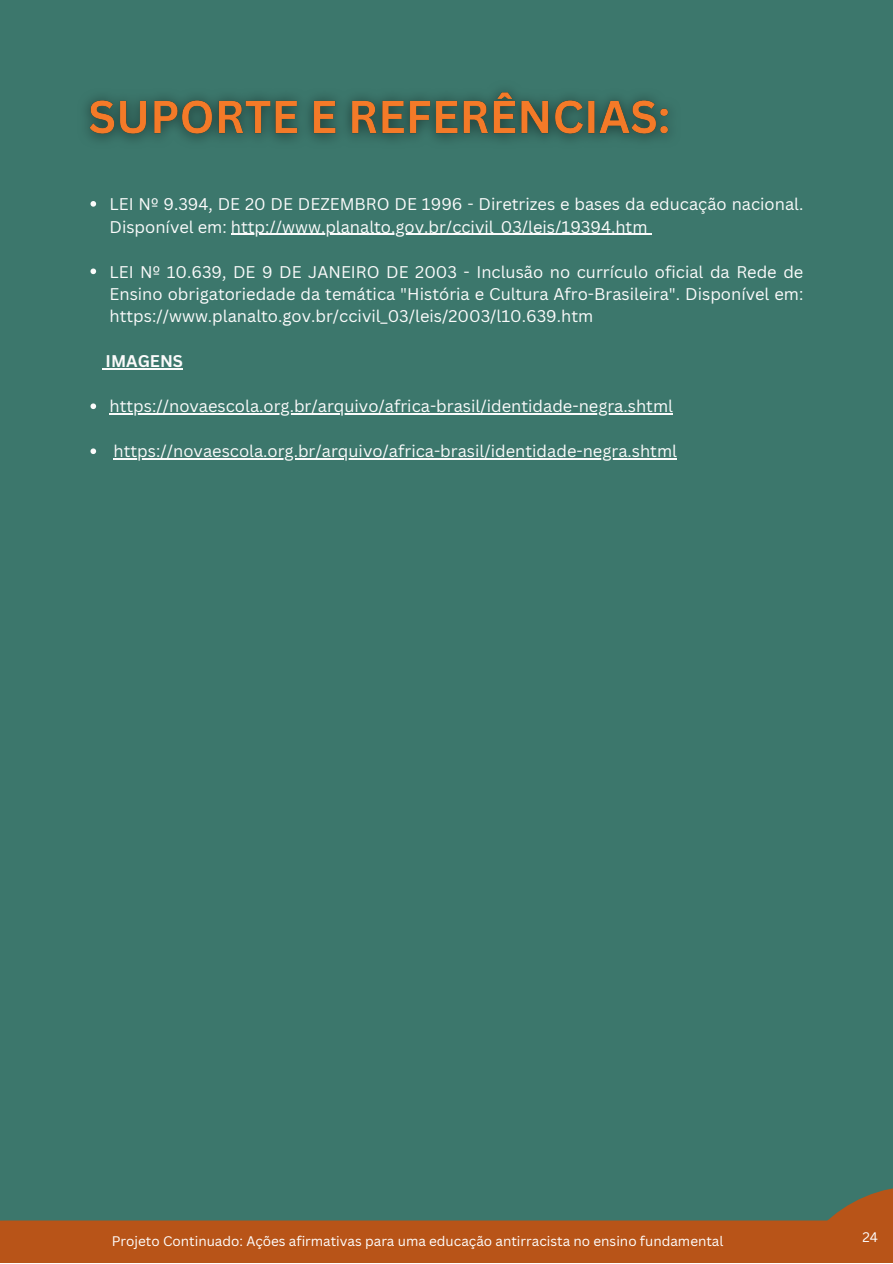
<style>
.page{position:relative;width:893px;height:1264px;background:#fff}
.page>*{position:absolute;margin:0;border:0;box-sizing:border-box;transform-origin:0 0}
.t1{font:16.5px/22.5px "Canva Sans";color:#fbfbfb}
.t2{font:700 16.5px "Canva Sans";color:#fbfbfb}
.t3{font:13.5px "Canva Sans";color:#fff}
</style>
<div class="page">
<div style="left:0;top:0;width:892px;height:1262px;background:#3c776c"></div>
<img style="left:86px;top:90px;width:583px;height:50px">
<svg style="left:90px;top:201px;width:6px;height:6px"></svg>
<hr style="left:231px;top:234px;width:416px;height:1px;background:#fbfbfb">
<svg style="left:90px;top:268px;width:6px;height:6px"></svg>
<svg style="left:90px;top:403px;width:6px;height:6px"></svg>
<hr style="left:109px;top:413px;width:564px;height:2px;background:#fbfbfb">
<svg style="left:90px;top:448px;width:6px;height:6px"></svg>
<hr style="left:114px;top:458px;width:563px;height:1px;background:#fbfbfb">
<hr style="left:106px;top:368px;width:77px;height:2px;background:#fbfbfb">
<div style="left:0;top:1220px;width:783px;height:42px;background:#b85418"></div>
<svg style="left:783px;top:1188px;width:109px;height:74px;fill:#b85418"></svg>
<p class="t1" style="left:109px;top:192px;width:695px">LEI Nº 9.394, DE 20 DE DEZEMBRO DE 1996 - Diretrizes e bases da educação nacional.<br>Disponível em: http://www.planalto.gov.br/ccivil_03/leis/19394.htm</p>
<p class="t1" style="left:109px;top:260px;width:695px;text-align:justify">LEI Nº 10.639, DE 9 DE JANEIRO DE 2003 - Inclusão no currículo oficial da Rede de Ensino obrigatoriedade da temática "História e Cultura Afro-Brasileira". Disponível em: https://www.planalto.gov.br/ccivil_03/leis/2003/l10.639.htm</p>
<p class="t2" style="left:106px;top:350px;width:79px">IMAGENS</p>
<p class="t1" style="left:109px;top:395px;width:565px">https://novaescola.org.br/arquivo/africa-brasil/identidade-negra.shtml</p>
<p class="t1" style="left:114px;top:440px;width:565px">https://novaescola.org.br/arquivo/africa-brasil/identidade-negra.shtml</p>
<p class="t3" style="left:112px;top:1231px;width:613px">Projeto Continuado: Ações afirmativas para uma educação antirracista no ensino fundamental</p>
<p class="t3" style="left:862px;top:1227px;width:17px">24</p>
</div>
